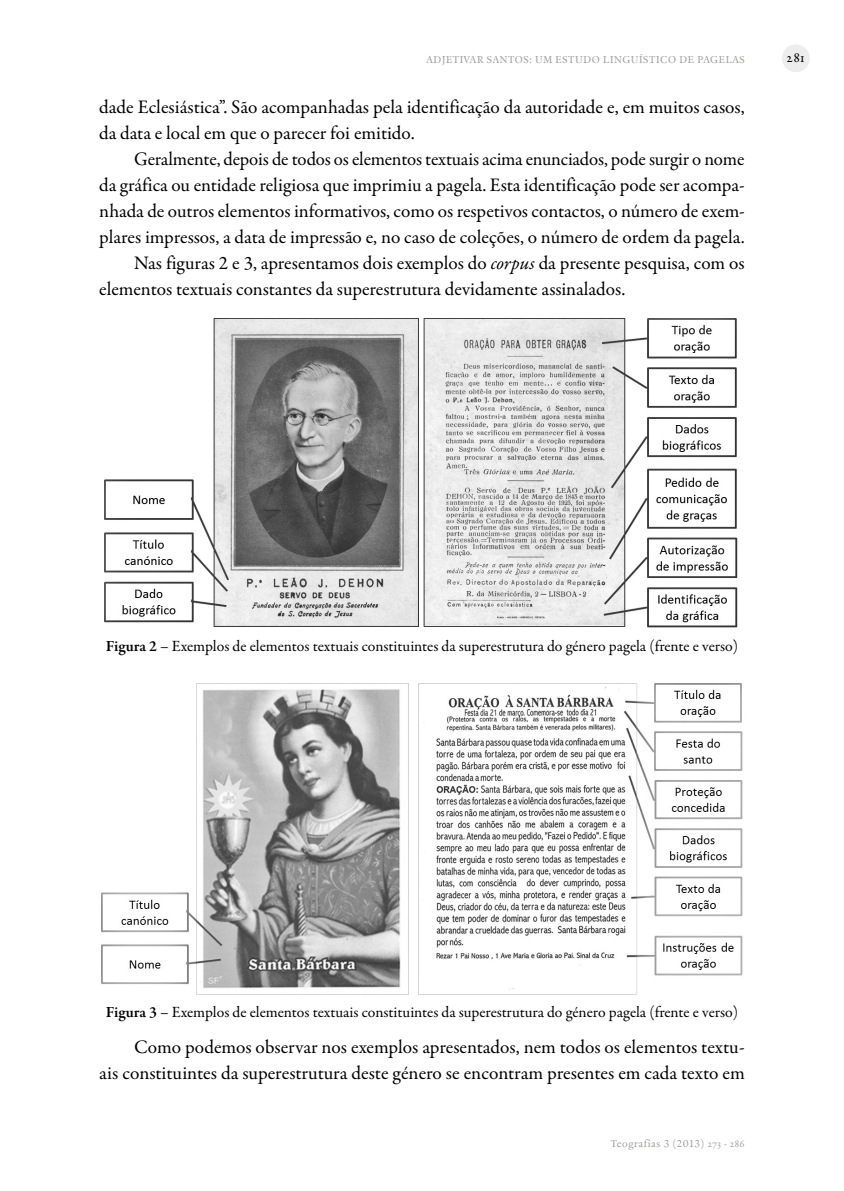
<style>
.page{position:relative;width:844px;height:1191px;background:#fff}
.page>*{position:absolute;margin:0;border:0;box-sizing:border-box;transform-origin:0 0}
.Texto{font:19.25px/25.9px "Garamond Premr Pro";letter-spacing:-.005em;color:#000}
.Legenda{font:15.75px "Garamond Premr Pro";color:#000}
.t1{font:14.88px "Garamond Premr Pro";color:#000}
.t2{font:10.5px "Rongel Lining";letter-spacing:.06em;color:#9d9d9c}
.s1{font-style:italic}
.s2{font-weight:600}
.s3{font-family:"Adobe Garamond Pro"}
</style>
<div class="page">
<div style="left:781px;top:44px;width:28px;height:28px;background:#ededed;border-radius:50%"></div>
<img style="left:105px;top:319px;width:633px;height:309px">
<img style="left:102px;top:683px;width:641px;height:311px">
<p class="t2" style="left:426px;top:53px;width:144px">ADJETIVAR SANT OS: UM ESTU</p>
<p class="t2" style="left:583px;top:53px;width:47px">DO LINGUÍST</p>
<p class="t2" style="left:655px;top:53px;width:89px">ICO DE PAGELAS</p>
<p class="t1" style="left:786px;top:48px;width:20px">281</p>
<p class="Texto" style="left:99px;top:95px;width:646px">dade Eclesiástica”. São acompanhadas pela identificação da autoridade e, em muitos casos, da data e local em que o parecer foi emitido.</p>
<p class="Texto" style="left:99px;top:147px;width:647px;text-align:justify;text-indent:35px">Geralmente, depois de todos os elementos textuais acima enunciados, pode surgir o nome da gráfica ou entidade religiosa que imprimiu a pagela. Esta identificação pode ser acompa‑ nhada de outros elementos informativos, como os respetivos contactos, o número de exem‑ plares impressos, a data de impressão e, no caso de coleções, o número de ordem da pagela.</p>
<p class="Texto" style="left:99px;top:251px;width:646px;text-indent:35px">Nas figuras 2 e 3, apresentamos dois exemplos do <span class="s1">corpus</span> da presente pesquisa, com os elementos textuais constantes da superestrutura devidamente assinalados.</p>
<p class="Legenda" style="left:106px;top:636px;width:633px"><span class="s2">Figura 2</span> – Exemplos de elementos textuais constituintes da superestrutura do género pagela (frente e verso)</p>
<p class="Legenda" style="left:106px;top:1002px;width:633px"><span class="s2">Figura 3</span> – Exemplos de elementos textuais constituintes da superestrutura do género pagela (frente e verso)</p>
<p class="Texto" style="left:99px;top:1034px;width:646px;text-align:right">Como podemos observar nos exemplos apresentados, nem todos os elementos textu‑<br>ais constituintes da superestrutura deste género se encontram presentes em cada texto em</p>
<p class="t2" style="left:610px;top:1137px;width:135px">TEOGRAFIAS 3 (2013) <span class="s3">273 - 286</span></p>
</div>
